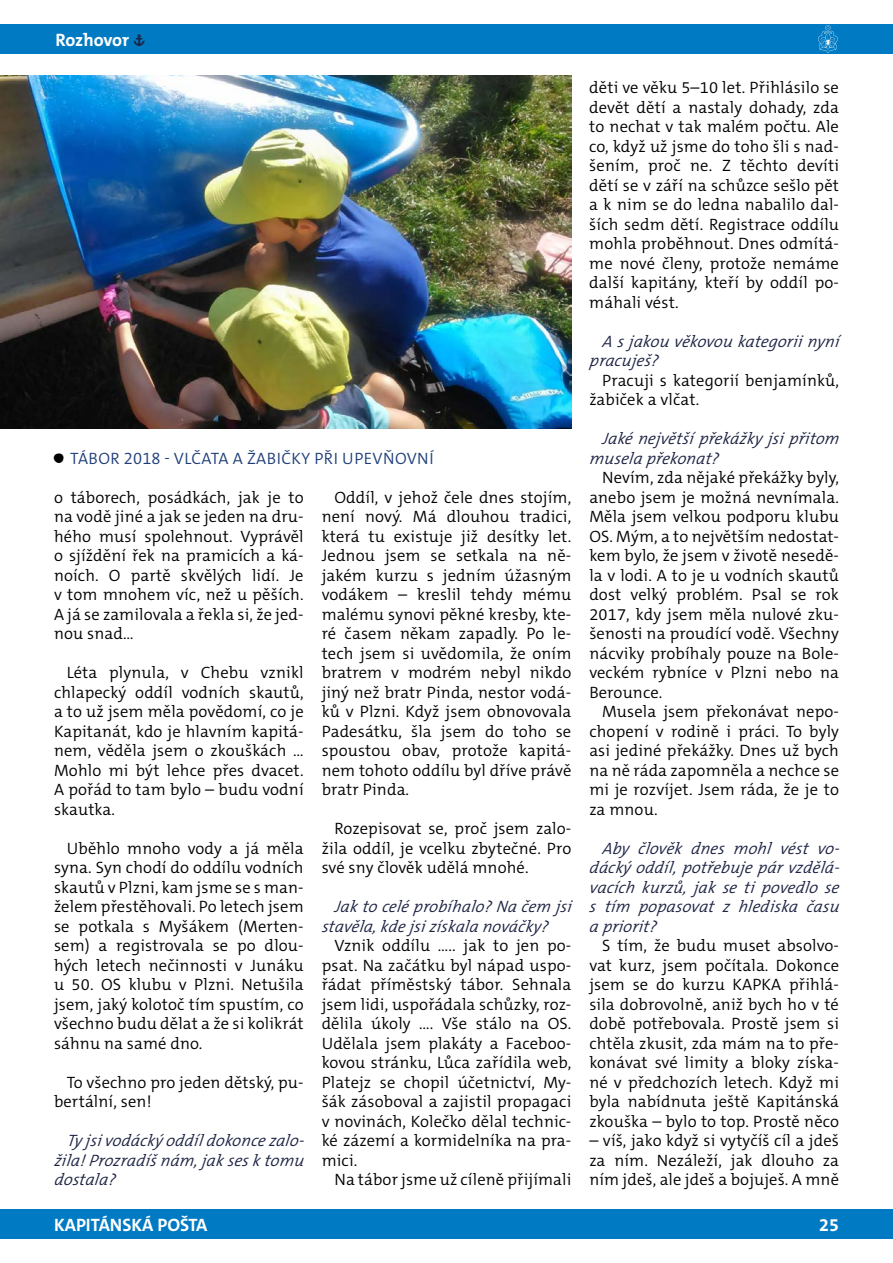
<style>
.page{position:relative;width:893px;height:1263px;background:#fff}
.page>*{position:absolute;margin:0;border:0;box-sizing:border-box;transform-origin:0 0}
.t1{font:700 18px "The Mix C5";color:#fff}
.t2{font:300 16.5px/19.5px "The Mix C5";letter-spacing:.01em;color:#000;text-align:justify}
.t3{font:italic 300 16.5px/19.5px "The Mix C5";letter-spacing:.01em;color:#1d2343}
.t4{font:300 16.5px "The Mix C5";letter-spacing:.03em;color:#1e3d78}
.s1{font-family:"SKAUT";font-size:16.5px;color:#1d2343}
.s2{font-family:"SKAUT";font-weight:700;color:#000}
</style>
<div class="page">
<div style="left:0;top:1209px;width:893px;height:30px;background:#007bc3"></div>
<div style="left:0;top:24px;width:893px;height:30px;background:#007bc3"></div>
<svg style="left:818px;top:25px;width:20px;height:28px"></svg>
<img style="left:0;top:76px;width:571px;height:352px">
<p class="t1" style="left:55px;top:28px;width:91px">Rozhovor <span class="s1">»</span></p>
<p class="t4" style="left:53px;top:447px;width:382px"><span class="s2">¶</span> TÁBOR 2018 - VLČATA A ŽABIČKY PŘI UPEVŇOVNÍ</p>
<p class="t2" style="left:54px;top:487px;width:251px">o táborech, posádkách, jak je to na vodě jiné a jak se jeden na dru&shy;hého musí spolehnout. Vyprávěl o sjíždění řek na pramicích a ká&shy;noích. O partě skvělých lidí. Je v tom mnohem víc, než u pěších.<br>A já se zamilovala a řekla si, že jed&shy;nou snad…</p>
<p class="t2" style="left:54px;top:663px;width:251px;text-align:left;text-indent:13px">Léta plynula, v Chebu vznikl chlapecký oddíl vodních skautů, a to už jsem měla povědomí, co je<br>Kapitanát, kdo je hlavním kapitá&shy;nem, věděla jsem o zkouškách …<br>Mohlo mi být lehce přes dvacet.<br>A pořád to tam bylo – budu vodní skautka.</p>
<p class="t2" style="left:54px;top:838px;width:251px;text-indent:13px">Uběhlo mnoho vody a já měla syna. Syn chodí do oddílu vodních skautů v Plzni, kam jsme se s man&shy;želem přestěhovali. Po letech jsem se potkala s Myšákem (Merten&shy;sem) a registrovala se po dlou&shy;hých letech nečinnosti v Junáku u 50. OS klubu v Plzni. Netušila jsem, jaký kolotoč tím spustím, co všechno budu dělat a že si kolikrát sáhnu na samé dno.</p>
<p class="t2" style="left:54px;top:1072px;width:251px;text-indent:13px">To všechno pro jeden dětský, pu&shy;bertální, sen!</p>
<p class="t3" style="left:54px;top:1131px;width:254px;text-align:justify;text-indent:13px">Ty jsivodácký oddíldokonce zalo&shy;žila! Prozradíš nám, jak ses k tomu dostala?</p>
<p class="t2" style="left:322px;top:487px;width:251px;text-indent:13px">Oddíl, v jehož čele dnes stojím, není nový. Má dlouhou tradici, která tu existuje již desítky let.<br>Jednou jsem se setkala na ně&shy;jakém kurzu s jedním úžasným vodákem – kreslil tehdy mému malému synovi pěkné kresby, kte&shy;ré časem někam zapadly. Po le&shy;tech jsem si uvědomila, že oním bratrem v modrém nebyl nikdo jiný než bratr Pinda, nestor vodá&shy;ků v Plzni. Když jsem obnovovala Padesátku, šla jsem do toho se spoustou obav, protože kapitá&shy;nem tohoto oddílu byl dříve právě bratr Pinda.</p>
<p class="t2" style="left:322px;top:819px;width:251px;text-indent:13px">Rozepisovat se, proč jsem zalo&shy;žila oddíl, je vcelku zbytečné. Pro své sny člověk udělá mnohé.</p>
<p class="t3" style="left:322px;top:897px;width:254px;text-indent:13px">Jak to celé probíhalo? Na čem jsi stavěla, kde jsizískala nováčky ?</p>
<p class="t2" style="left:322px;top:936px;width:251px;text-indent:13px">Vznik oddílu ….. jak to jen po&shy;psat. Na začátku byl nápad uspo&shy;řádat příměstský tábor. Sehnala jsem lidi, uspořádala schůzky, roz&shy;dělila úkoly …. Vše stálo na OS.<br>Udělala jsem plakáty a Faceboo&shy;kovou stránku, Lůca zařídila web, Platejz se chopil účetnictví, My&shy;šák zásoboval a zajistil propagaci v novinách, Kolečko dělal technic&shy;ké zázemí a kormidelníka na pra&shy;mici.</p>
<p class="t2" style="left:334px;top:1170px;width:238px">Na tábor jsme už cíleně přijímali</p>
<p class="t2" style="left:589px;top:78px;width:251px">děti ve věku 5–10 let. Přihlásilo se devět dětí a nastaly dohady, zda to nechat v tak malém počtu. Ale co, když už jsme do toho šli s nad&shy;šením, proč ne. Z těchto devíti dětí se v září na schůzce sešlo pět a k nim se do ledna nabalilo dal&shy;ších sedm dětí. Registrace oddílu mohla proběhnout. Dnes odmítá&shy;me nové členy, protože nemáme další kapitány, kteří by oddíl po&shy;máhali vést.</p>
<p class="t3" style="left:589px;top:331px;width:251px;text-indent:13px">A s jakou věkovou kateg orii nyní pracuješ?</p>
<p class="t2" style="left:589px;top:370px;width:251px;text-indent:13px">Pracuji s kategorií benjamínků, žabiček a vlčat.</p>
<p class="t3" style="left:589px;top:429px;width:254px;text-indent:13px">Jaké největší překážky jsi přitom musela překonat?</p>
<p class="t2" style="left:589px;top:468px;width:251px;text-indent:13px">Nevím, zda nějaké překážky byly, anebo jsem je možná nevnímala.<br>Měla jsem velkou podporu klubu OS. Mým, a to největším nedostat&shy;kem bylo, že jsem v životě nesedě&shy;la v lodi. A to je u vodních skautů dost velký problém. Psal se rok 2017, kdy jsem měla nulové zku&shy;šenosti na proudící vodě. Všechny nácviky probíhaly pouze na Bole&shy;veckém rybníce v Plzni nebo na Berounce.</p>
<p class="t2" style="left:589px;top:702px;width:251px;text-indent:13px">Musela jsem překonávat nepo&shy;chopení v rodině i práci. To byly asi jediné překážky. Dnes už bych na ně ráda zapomněla a nechce se mi je rozvíjet. Jsem ráda, že je to za mnou.</p>
<p class="t3" style="left:589px;top:838px;width:254px;text-align:justify;text-indent:13px">Aby člověk dnes mohl vést vo&shy;dácký oddíl, potřebuje pár vzdělá&shy;vacích kurzů, jak se ti povedlo se s tím popasovat z hlediska času a priorit?</p>
<p class="t2" style="left:589px;top:936px;width:251px;text-indent:13px">S tím, že budu muset absolvo&shy;vat kurz, jsem počítala. Dokonce jsem se do kurzu KAPKA přihlá&shy;sila dobrovolně, aniž bych ho v té době potřebovala. Prostě jsem si chtěla zkusit, zda mám na to pře&shy;konávat své limity a bloky získa&shy;né v předchozích letech. Když mi byla nabídnuta ještě Kapitánská zkouška – bylo to top. Prostě něco</p>
<p class="t2" style="left:589px;top:1131px;width:251px">– víš, jako když si vytyčíš cíl a jdeš za ním. Nezáleží, jak dlouho za ním jdeš, ale jdeš a bojuješ. A mně</p>
<p class="t1" style="left:54px;top:1213px;width:155px">KAPITÁNSKÁ POŠTA</p>
<p class="t1" style="left:819px;top:1213px;width:21px">25</p>
</div>
